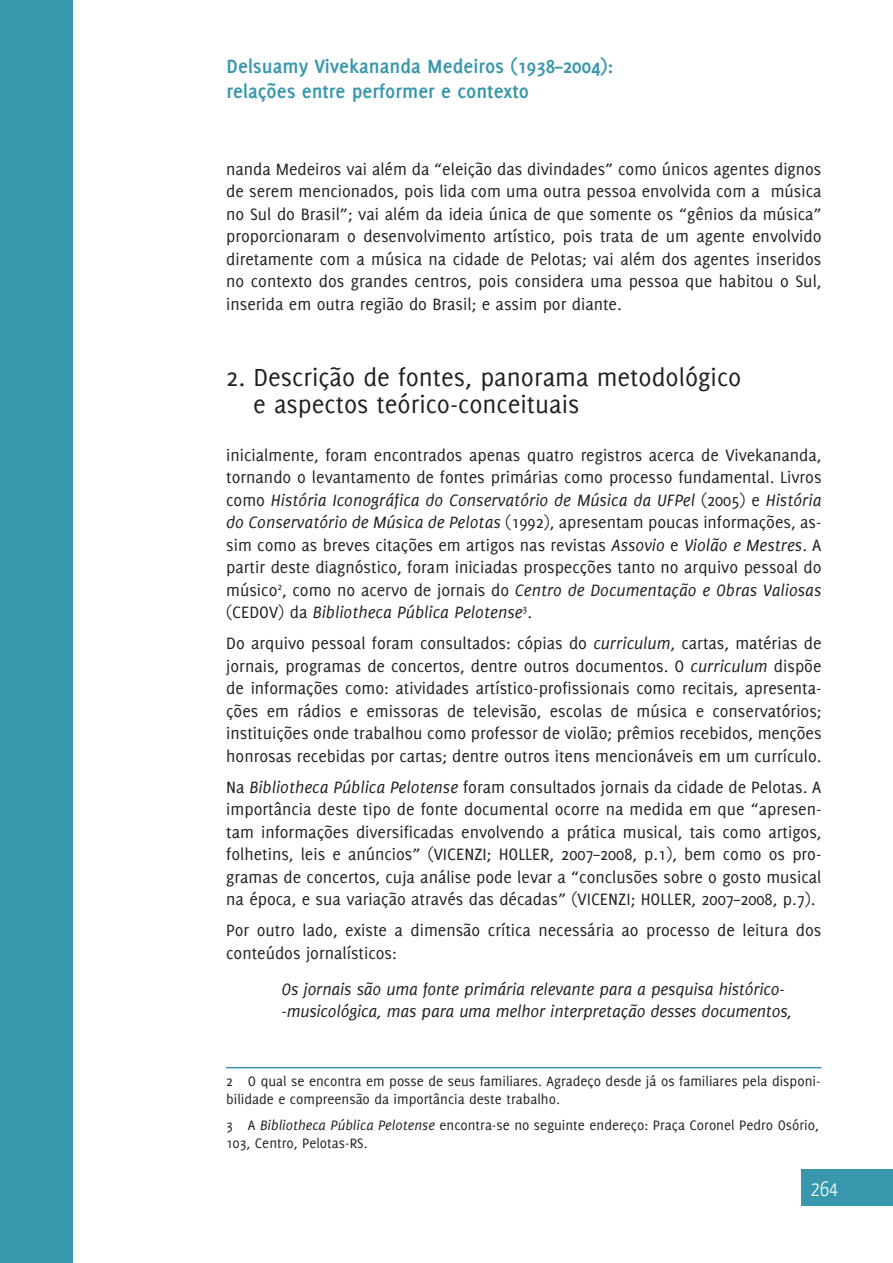
<style>
.page{position:relative;width:893px;height:1263px;background:#fff}
.page>*{position:absolute;margin:0;border:0;box-sizing:border-box;transform-origin:0 0}
.t1{font:27px/27px "Delicious";color:#231f20}
.t2{font:700 21px/25.2px "Delicious";color:#3897ac}
.t3{font:300 21px "Yanone Kaffeesatz";color:#fff}
.t4{font:18px/22.5px "Delicious";color:#231f20;text-align:justify}
.t5{font:italic 18px/21.6px "Delicious";letter-spacing:-.01em;color:#231f20}
.t6{font:15px/18px "Delicious";color:#231f20}
.s1{font-style:italic}
</style>
<div class="page">
<div style="left:0;top:0;width:72px;height:1263px;background:#3897ac"></div>
<div style="left:802px;top:1170px;width:91px;height:36px;background:#3897ac"></div>
<hr style="left:226px;top:1067px;width:595px;height:1px;background:#3897ac">
<p class="t2" style="left:227px;top:53px;width:388px">Delsuamy Vivekananda Medeiros (1938–2004): relações entre performer e contexto</p>
<p class="t4" style="left:226px;top:158px;width:597px">nanda Medeiros vai além da “eleição das divindades” como únicos agentes dignos de serem mencionados, pois lida com uma outra pessoa envolvida com a música no Sul do Brasil”; vai além da ideia única de que somente os “gênios da música” proporcionaram o desenvolvimento artístico, pois trata de um agente envolvido diretamente com a música na cidade de Pelotas; vai além dos agentes inseridos no contexto dos grandes centros, pois considera uma pessoa que habitou o Sul, inserida em outra região do Brasil; e assim por diante.</p>
<h1 class="t1" style="left:253px;top:363px;width:490px;text-indent:-27px">2. Descrição de fontes, panorama metodológico e aspectos teórico-conceituais</h1>
<p class="t4" style="left:226px;top:443px;width:597px">inicialmente, foram encontrados apenas quatro registros acerca de Vivekananda, tornando o levantamento de fontes primárias como processo fundamental. Livros como <span class="s1">História Iconográfica do Conservatório de Música da UFPel</span> (2005) e <span class="s1">História do Conservatório de Música de Pelotas</span> (1992), apresentam poucas informações, as&shy;sim como as breves citações em artigos nas revistas <span class="s1">Assovio</span> e <span class="s1">Violão e Mestres</span>. A partir deste diagnóstico, foram iniciadas prospecções tanto no arquivo pessoal do músico<sup>2</sup>, como no acervo de jornais do <span class="s1">Centro de Documentação e Obras Valiosas </span>(CEDOV) da <span class="s1">Bibliotheca Pública Pelotense</span><sup>3</sup>.</p>
<p class="t4" style="left:226px;top:632px;width:597px">Do arquivo pessoal foram consultados: cópias do <span class="s1">curriculum</span>, cartas, matérias de jornais, programas de concertos, dentre outros documentos. O <span class="s1">curriculum</span> dispõe de informações como: atividades artístico-profissionais como recitais, apresenta&shy;ções em rádios e emissoras de televisão, escolas de música e conservatórios; instituições onde trabalhou como professor de violão; prêmios recebidos, menções honrosas recebidas por cartas; dentre outros itens mencionáveis em um currículo.</p>
<p class="t4" style="left:226px;top:775px;width:597px">Na <span class="s1">Bibliotheca Pública Pelotense</span> foram consultados jornais da cidade de Pelotas. A importância deste tipo de fonte documental ocorre na medida em que “apresen&shy;tam informações diversificadas envolvendo a prática musical, tais como artigos, folhetins, leis e anúncios” (VICENZI; HOLLER, 2007–2008, p.1), bem como os pro&shy;gramas de concertos, cuja análise pode levar a “conclusões sobre o gosto musical na época, e sua variação através das décadas” (VICENZI; HOLLER, 2007–2008, p.7).</p>
<p class="t4" style="left:226px;top:919px;width:597px">Por outro lado, existe a dimensão crítica necessária ao processo de leitura dos conteúdos jornalísticos:</p>
<p class="t5" style="left:281px;top:979px;width:512px">Os jornais são uma fonte primária relevante para a pesquisa histórico--musicológica, mas para uma melhor interpretação desses documentos,</p>
<p class="t6" style="left:226px;top:1071px;width:596px">2 O qual se encontra em posse de seus familiares. Agradeço desde já os familiares pela disponi&shy;bilidade e compreensão da importância deste trabalho.</p>
<p class="t6" style="left:226px;top:1116px;width:594px">3 A <span class="s1">Bibliotheca Pública Pelotense</span> encontra-se no seguinte endereço: Praça Coronel Pedro Osório,<br>103, Centro, Pelotas-RS.</p>
<p class="t3" style="left:811px;top:1176px;width:29px">264</p>
</div>
